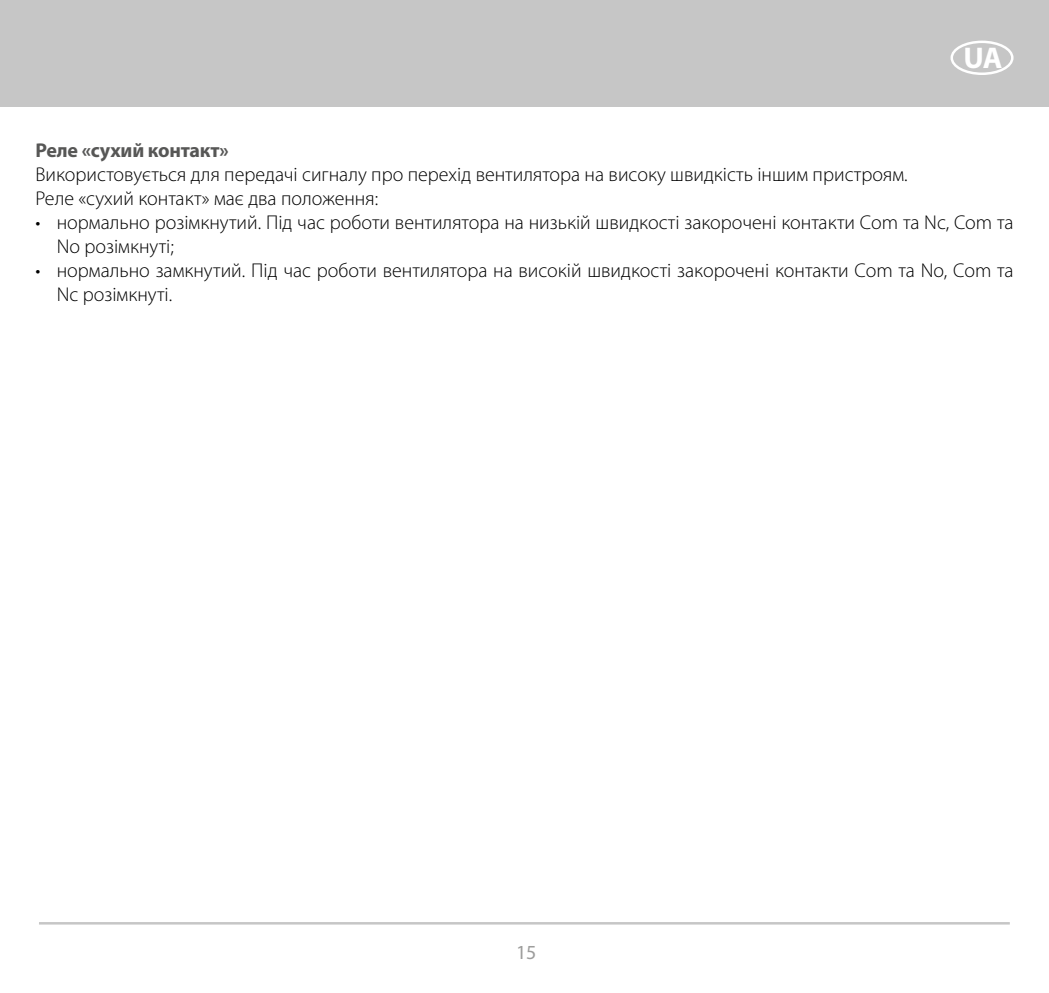
<style>
.page{position:relative;width:1049px;height:993px;background:#fff}
.page>*{position:absolute;margin:0;border:0;box-sizing:border-box;transform-origin:0 0}
.t1{font:700 30px "Myriad Pro";color:#fff}
.t2{font:300 20px/24px "Myriad Pro";color:#000}
.t3{font:700 20px "Myriad Pro";letter-spacing:-.01em;color:#575756}
.t4{font:20px "Myriad Pro";color:#9d9d9c}
</style>
<div class="page">
<div style="left:0;top:0;width:1049px;height:106px;background:#c6c6c6"></div>
<hr style="left:39px;top:921px;width:971px;height:3px;background:#c6c6c6">
<div style="left:950px;top:41px;width:63px;height:34px;border:2px solid #fff;border-radius:50%"></div>
<h1 class="t1" style="left:963px;top:38px;width:41px">UA</h1>
<p class="t3" style="left:35px;top:137px;width:195px">Реле «сухий контакт»</p>
<p class="t2" style="left:35px;top:162px;width:874px">Використовується для передачі сигналу про перехід вентилятора на високу швидкість іншим пристроям.<br>Реле «сухий контакт» має два положення:</p>
<p class="t2" style="left:57px;top:210px;width:958px;text-indent:-21px">• нормально розімкнутий. Під час роботи вентилятора на низькій швидкості закорочені контакти Com та Nc, Com та<br>No розімкнуті;</p>
<p class="t2" style="left:57px;top:258px;width:958px;text-indent:-21px">• нормально замкнутий. Під час роботи вентилятора на високій швидкості закорочені контакти Com та No, Com та<br>Nc розімкнуті.</p>
<p class="t4" style="left:516px;top:939px;width:22px">15</p>
</div>
